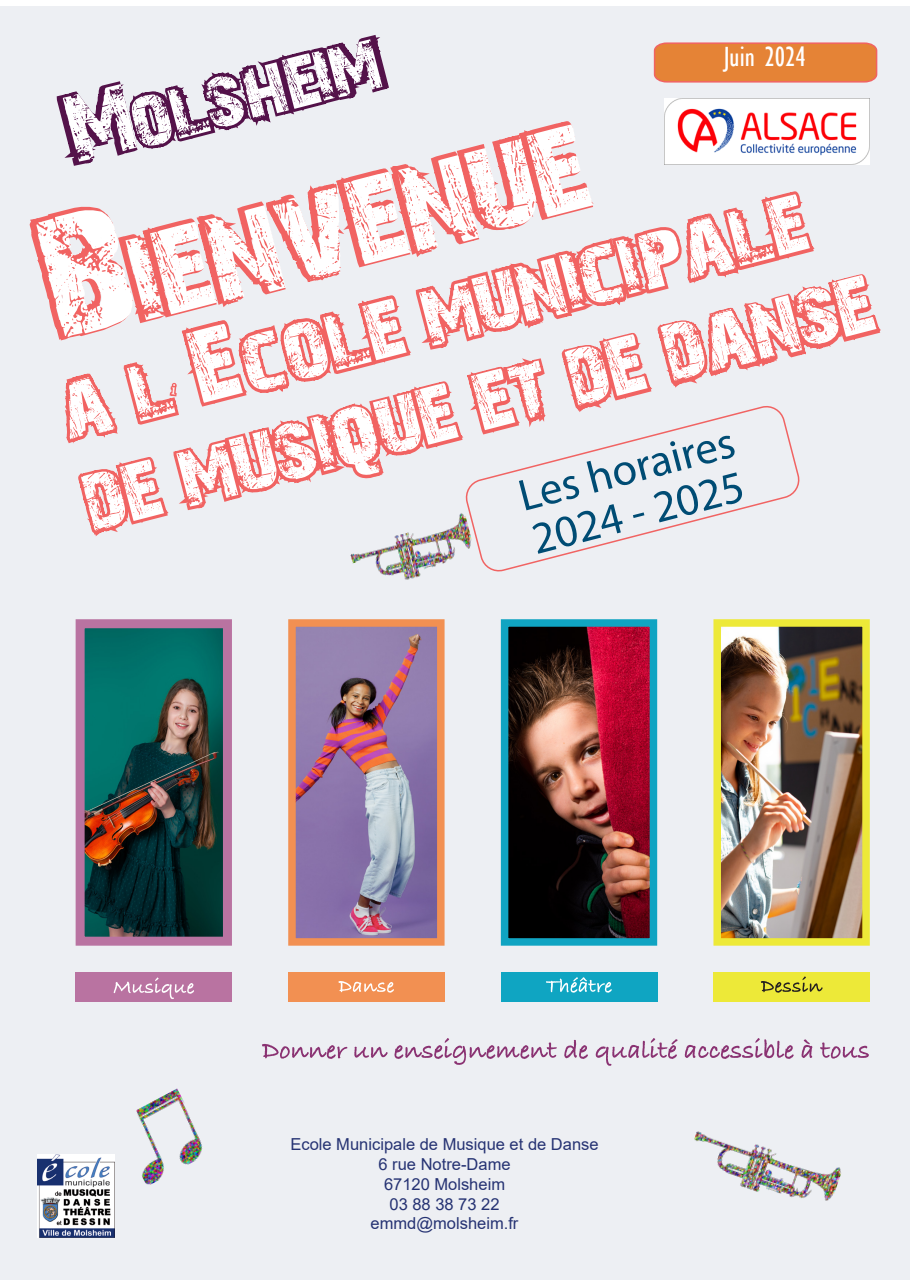
<style>
.page{position:relative;width:910px;height:1280px;background:#fff}
.page>*{position:absolute;margin:0;border:0;box-sizing:border-box;transform-origin:0 0}
.t1{font:45px "Myriad Pro";color:#004c74}
.t2{font:condensed 28.5px "Gill Sans";color:#fff}
.t3{font:16.5px "Arial";color:#263373}
</style>
<div class="page">
<div style="left:0;top:6px;width:910px;height:1274px;background:#edeff3"></div>
<svg style="left:262px;top:1038px;width:607px;height:28px"></svg>
<img style="left:86px;top:697px;width:136px;height:239px">
<div style="left:76px;top:619px;width:156px;height:327px;border:9px solid #b973a1"></div>
<img style="left:297px;top:697px;width:139px;height:240px">
<div style="left:288px;top:619px;width:157px;height:327px;border:8px solid #f29052"></div>
<img style="left:510px;top:697px;width:138px;height:240px">
<div style="left:501px;top:619px;width:156px;height:327px;border:8px solid #10a4c2"></div>
<img style="left:722px;top:697px;width:139px;height:240px">
<div style="left:713px;top:619px;width:157px;height:327px;border:8px solid #ede938"></div>
<div style="left:76px;top:972px;width:156px;height:30px;background:#b973a1"></div>
<div style="left:288px;top:972px;width:157px;height:30px;background:#f29052"></div>
<div style="left:501px;top:972px;width:156px;height:30px;background:#0fa5c2"></div>
<div style="left:713px;top:972px;width:157px;height:30px;background:#ede938"></div>
<svg style="left:114px;top:977px;width:80px;height:22px"></svg>
<svg style="left:338px;top:981px;width:56px;height:12px"></svg>
<svg style="left:546px;top:977px;width:66px;height:16px"></svg>
<svg style="left:761px;top:976px;width:62px;height:17px"></svg>
<svg style="left:75px;top:274px;width:806px;height:423px"></svg>
<svg style="left:36px;top:35px;width:790px;height:565px"></svg>
<svg style="left:81px;top:275px;width:795px;height:256px"></svg>
<svg style="left:69px;top:194px;width:741px;height:245px"></svg>
<img style="left:37px;top:1155px;width:77px;height:82px">
<svg style="left:465px;top:405px;width:336px;height:168px"></svg>
<img style="left:694px;top:1131px;width:147px;height:70px">
<img style="left:113px;top:1088px;width:90px;height:98px">
<svg style="left:653px;top:42px;width:225px;height:41px;background:#e68440"></svg>
<img style="left:664px;top:98px;width:206px;height:67px">
<img style="left:344px;top:498px;width:137px;height:109px">
<svg style="left:171px;top:384px;width:5px;height:11px"></svg>
<p class="t2" style="left:724px;top:40px;width:84px">Juin 2024</p>
<p class="t1" style="left:512px;top:471px;width:223px;rotate:-15deg">Les horaires</p>
<p class="t1" style="left:525px;top:514px;width:219px;rotate:-15deg">2024 - 2025</p>
<p class="t3" style="left:290px;top:1133px;width:310px">Ecole Municipale de Musique et de Danse</p>
<p class="t3" style="left:379px;top:1153px;width:134px">6 rue Notre-Dame</p>
<p class="t3" style="left:384px;top:1173px;width:123px">67120 Molsheim</p>
<p class="t3" style="left:389px;top:1192px;width:112px">03 88 38 73 22</p>
<p class="t3" style="left:371px;top:1212px;width:149px">emmd@molsheim.fr</p>
</div>
